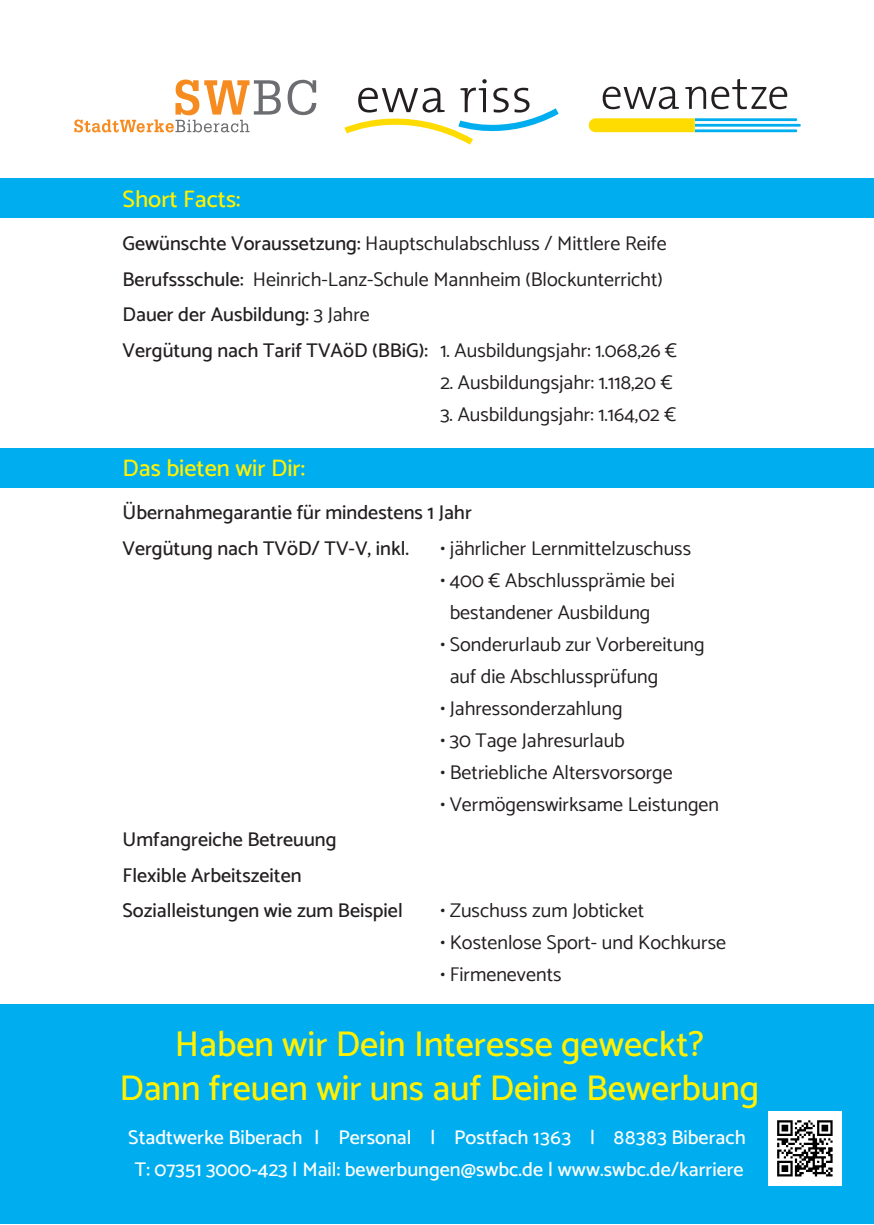
<style>
.page{position:relative;width:874px;height:1225px;background:#fff}
.page>*{position:absolute;margin:0;border:0;box-sizing:border-box;transform-origin:0 0}
.t1{font:500 36px/44px "Catamaran";color:#fff101;text-align:center}
.t2{font:500 24px "Catamaran";color:#fff101}
.t3{font:20px/35.4px "Catamaran";color:#231f20}
.t4{font:500 20px/35.4px "Catamaran";color:#231f20}
.t5{font:500 20px/32px "Catamaran";color:#fff;text-align:center}
.s1{font-weight:500}
</style>
<div class="page">
<div style="left:0;top:448px;width:873px;height:39px;background:#00aeef"></div>
<div style="left:0;top:1003px;width:873px;height:220px;background:#00aeef"></div>
<div style="left:0;top:178px;width:873px;height:40px;background:#00aeef"></div>
<svg style="left:287px;top:80px;width:29px;height:35px"></svg>
<svg style="left:74px;top:80px;width:206px;height:52px"></svg>
<svg style="left:344px;top:79px;width:215px;height:66px"></svg>
<svg style="left:602px;top:79px;width:184px;height:30px"></svg>
<svg style="left:588px;top:118px;width:212px;height:14px;background:#b7d77f"></svg>
<img style="left:768px;top:1112px;width:73px;height:73px">
<p class="t2" style="left:122px;top:181px;width:119px">Short Facts:</p>
<p class="t3" style="left:122px;top:225px;width:556px"><span class="s1">Gewünschte Voraussetzung:</span> Hauptschulabschluss / Mittlere Reife <span class="s1">Berufssschule:</span> Heinrich-Lanz-Schule Mannheim (Blockunterricht)<br><span class="s1">Dauer der Ausbildung:</span> 3 Jahre<br><span class="s1">Vergütung nach Tarif TVAöD (BBiG):</span> 1. Ausbildungsjahr: 1.068,26 €</p>
<p class="t3" style="left:440px;top:364px;width:233px">2. Ausbildungsjahr: 1.118,20 €</p>
<p class="t3" style="left:440px;top:396px;width:237px">3. Ausbildungsjahr: 1.164,02 €</p>
<p class="t2" style="left:122px;top:450px;width:184px">Das bieten wir Dir:</p>
<p class="t4" style="left:122px;top:494px;width:350px">Übernahmegarantie für mindestens 1 Jahr<br>Vergütung nach TVöD/ TV-V, inkl.</p>
<p class="t3" style="left:440px;top:530px;width:252px">• jährlicher Lernmittelzuschuss</p>
<p class="t3" style="left:449px;top:563px;width:226px;line-height:32px;text-indent:-9px">• 400 € Abschlussprämie bei bestandener Ausbildung</p>
<p class="t3" style="left:449px;top:627px;width:256px;line-height:32px;text-indent:-9px">• Sonderurlaub zur Vorbereitung auf die Abschlussprüfung</p>
<p class="t3" style="left:440px;top:690px;width:184px">• Jahressonderzahlung</p>
<p class="t3" style="left:440px;top:722px;width:186px">• 30 Tage Jahresurlaub</p>
<p class="t3" style="left:440px;top:754px;width:234px">• Betriebliche Altersvorsorge</p>
<p class="t3" style="left:440px;top:786px;width:280px">• Vermögenswirksame Leistungen</p>
<p class="t4" style="left:122px;top:821px;width:281px">Umfangreiche Betreuung<br>Flexible Arbeitszeiten<br>Sozialleistungen wie zum Beispiel</p>
<p class="t3" style="left:440px;top:892px;width:205px">• Zuschuss zum Jobticket</p>
<p class="t3" style="left:440px;top:924px;width:287px">• Kostenlose Sport- und Kochkurse</p>
<p class="t3" style="left:440px;top:956px;width:122px">• Firmenevents</p>
<h1 class="t1" style="left:119px;top:1021px;width:641px">Haben wir Dein Interesse geweckt?<br>Dann freuen wir uns auf Deine Bewerbung</h1>
<p class="t5" style="left:128px;top:1120px;width:618px">Stadtwerke Biberach | Personal | Postfach 1363 | 88383 Biberach<br>T: 07351 3000-423 | Mail: bewerbungen@swbc.de | www.swbc.de/karriere</p>
</div>
